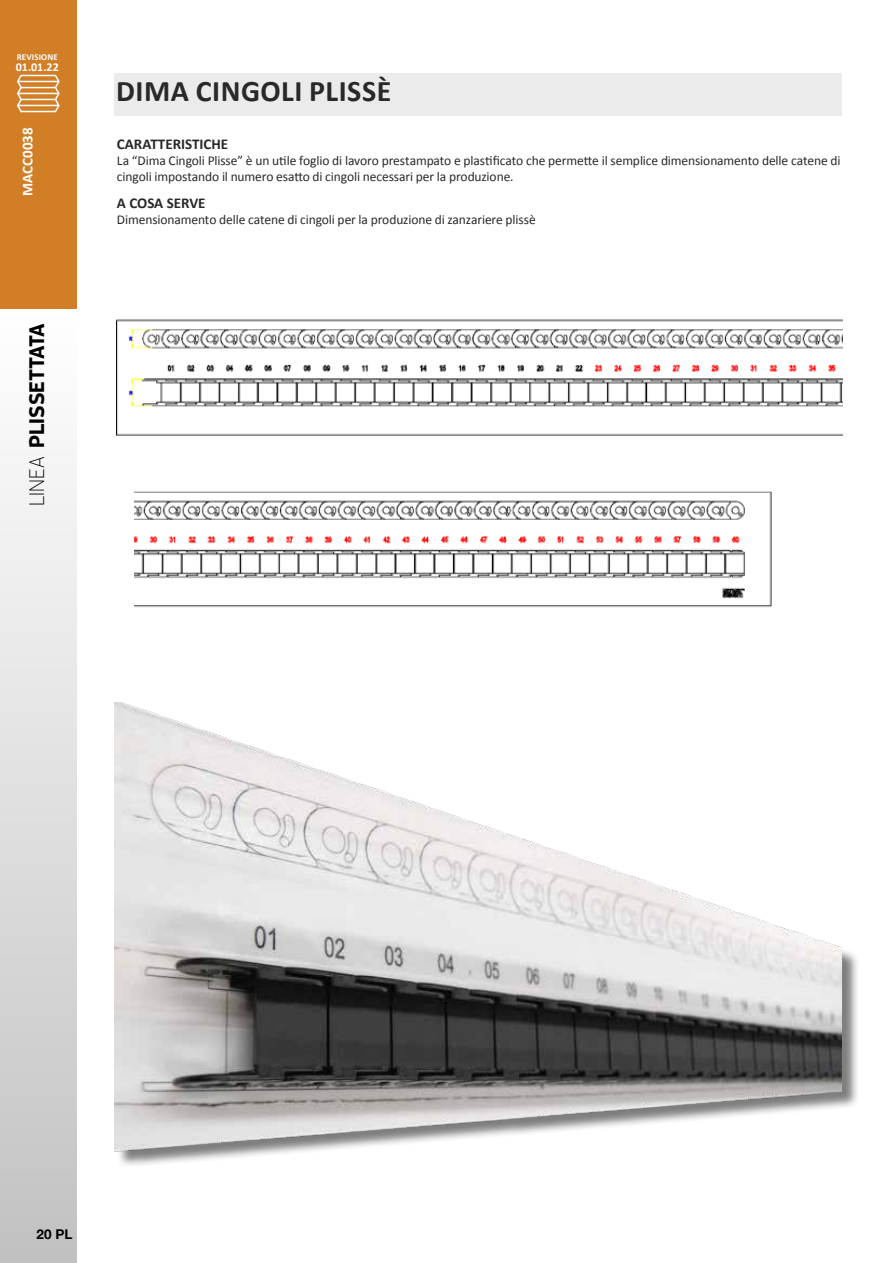
<style>
.page{position:relative;width:893px;height:1263px;background:#fff}
.page>*{position:absolute;margin:0;border:0;box-sizing:border-box;transform-origin:0 0}
.t1{font:700 30px "Calibri";letter-spacing:.015em;color:#292929}
.t2{font:700 21px "Enzo OT";color:#000}
.t3{font:700 15px "Calibri";color:#292929}
.t4{font:700 15px "Calibri";color:#fff}
.t5{font:13.5px/16.2px "Calibri";letter-spacing:-.01em;color:#292929}
.t6{font:700 13.5px "Helvetica Neue";color:#000}
.t7{font:700 12px "Calibri";color:#fff}
.t8{font:700 9px "Calibri";letter-spacing:.01em;color:#fff}
.s1{font-weight:300}
</style>
<div class="page">
<div style="left:0;top:311px;width:77px;height:952px;background:linear-gradient(to bottom,#fff,#c2c2c2)"></div>
<div style="left:0;top:0;width:77px;height:308px;background:#d27e26"></div>
<svg style="left:17px;top:74px;width:43px;height:39px"></svg>
<hr style="left:18px;top:105px;width:41px;height:1px;background:#fff">
<hr style="left:18px;top:93px;width:41px;height:1px;background:#fff">
<hr style="left:18px;top:81px;width:41px;height:1px;background:#fff">
<hr style="left:21px;top:87px;width:34px;height:1px;background:#fff">
<hr style="left:21px;top:99px;width:34px;height:1px;background:#fff">
<img style="left:117px;top:319px;width:725px;height:117px">
<img style="left:135px;top:491px;width:637px;height:117px">
<div style="left:117px;top:705px;width:743px;height:463px;background:#292929;opacity:.6"></div>
<img style="left:115px;top:703px;width:727px;height:454px">
<div style="left:115px;top:74px;width:727px;height:42px;background:#ebebeb"></div>
<p class="t8" style="left:17px;top:51px;width:42px">REVISIONE</p>
<p class="t7" style="left:16px;top:58px;width:44px">01.01.22</p>
<p class="t4" style="left:17px;top:196px;width:70px;rotate:-90deg">MACC0038</p>
<h2 class="t2" style="left:24px;top:506px;width:184px;rotate:-90deg"><span class="s1">LINEA</span> PLISSETTATA</h2>
<h1 class="t1" style="left:116px;top:70px;width:277px">DIMA CINGOLI PLISSÈ</h1>
<p class="t3" style="left:117px;top:133px;width:113px">CARATTERISTICHE</p>
<p class="t5" style="left:117px;top:152px;width:725px">La “Dima Cingoli Plisse” è un utile foglio di lavoro prestampato e plastificato che permette il semplice dimensionamento delle catene di cingoli impostando il numero esatto di cingoli necessari per la produzione.</p>
<p class="t3" style="left:117px;top:193px;width:90px">A COSA SERVE</p>
<p class="t5" style="left:117px;top:211px;width:420px">Dimensionamento delle catene di cingoli per la produzione di zanzariere plissè</p>
<p class="t6" style="left:37px;top:1223px;width:37px">20 PL</p>
</div>
